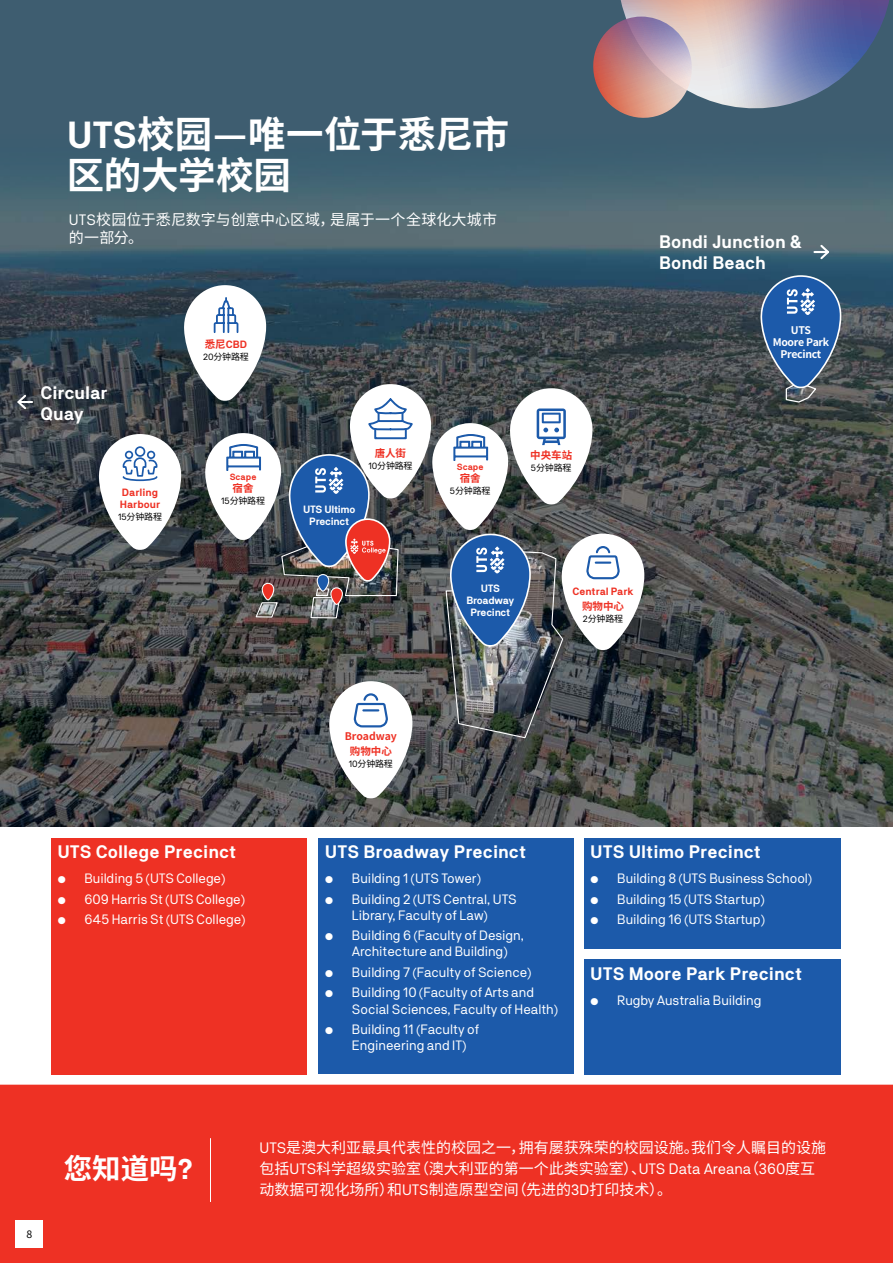
<style>
.page{position:relative;width:893px;height:1263px;background:#fff}
.page>*{position:absolute;margin:0;border:0;box-sizing:border-box;transform-origin:0 0}
.t1{font:700 37.5px/40.5px "Source Han Sans CN";color:#fff}
.t2{font:700 28.5px "Source Han Sans CN";color:#fff}
.t3{font:700 18px/21.6px "NB Akademie Std";color:#fff}
.t4{font:15px/21px "Source Han Sans CN";color:#fff}
.t5{font:13.5px/16.2px "NB Akademie Std";color:#fff}
.t6{font:700 10.5px/12px "NB Akademie Std";letter-spacing:-.03em;color:#fff;text-align:center}
.t7{font:700 10.5px/12px "NB Akademie Std";color:#ee3124}
.t8{font:700 10.5px/15px "Source Han Sans CN";color:#ee3124;text-align:center}
.t9{font:700 10.5px/12px "Source Han Sans CN";letter-spacing:-.03em;color:#fff;text-align:center}
.t10{font:10.5px "Source Han Sans CN";color:#000}
.t11{font:9px "Source Han Sans CN";letter-spacing:-.02em;color:#000}
.t12{font:700 9px "NB Akademie Std";color:#ee3124}
.s1{font-family:"NB Akademie Std"}
.s2{font-family:"Source Han Sans CN"}
</style>
<div class="page">
<img style="left:0;top:205px;width:893px;height:622px">
<div style="left:0;top:1085px;width:893px;height:178px;background:#ee3124"></div>
<hr style="left:210px;top:1138px;width:1px;height:64px;background:#fff">
<svg style="left:760px;top:275px;width:82px;height:128px;background:#3c6493"></svg>
<svg style="left:15px;top:393px;width:17px;height:18px"></svg>
<svg style="left:0;top:838px;width:893px;height:247px"></svg>
<div style="left:319px;top:838px;width:255px;height:235px;background:#1c5aaa"></div>
<div style="left:51px;top:838px;width:255px;height:236px;background:#ee3124"></div>
<div style="left:584px;top:959px;width:256px;height:115px;background:#1c5aaa"></div>
<div style="left:584px;top:838px;width:256px;height:111px;background:#1c5aaa"></div>
<svg style="left:814px;top:243px;width:17px;height:18px"></svg>
<div style="left:0;top:0;width:893px;height:205px;background:#3e5d70"></div>
<svg style="left:593px;top:0;width:296px;height:118px"></svg>
<svg style="left:98px;top:285px;width:546px;height:513px"></svg>
<div style="left:15px;top:1220px;width:28px;height:28px;background:#fff"></div>
<h1 class="t1" style="left:67px;top:115px;width:444px"><span class="s1">UTS</span>校园—唯一位于悉尼市区的大学校园</h1>
<p class="t4" style="left:69px;top:211px;width:430px;line-height:18px"><span class="s1">UTS</span>校园位于悉尼数字与创意中心区域，是属于一个全球化大城市的一部分。</p>
<h3 class="t3" style="left:40px;top:381px;width:69px">Circular<br>Quay</h3>
<p class="t7" style="left:120px;top:487px;width:42px">Darling<br>Harbour</p>
<p class="t11" style="left:118px;top:512px;width:45px"><span class="s1">15</span>分钟路程</p>
<p class="t7" style="left:205px;top:339px;width:44px"><span class="s2">悉尼</span>CBD</p>
<p class="t11" style="left:203px;top:352px;width:47px"><span class="s1">20</span>分钟路程</p>
<p class="t12" style="left:230px;top:472px;width:28px">Scape</p>
<p class="t8" style="left:233px;top:481px;width:22px">宿舍</p>
<p class="t11" style="left:221px;top:496px;width:45px"><span class="s1">15</span>分钟路程</p>
<p class="t8" style="left:375px;top:446px;width:33px">唐人街</p>
<p class="t11" style="left:368px;top:461px;width:46px"><span class="s1">10</span>分钟路程</p>
<p class="t6" style="left:303px;top:503px;width:54px">UTS Ultimo<br>Precinct</p>
<p class="t12" style="left:457px;top:462px;width:28px">Scape</p>
<p class="t8" style="left:460px;top:471px;width:22px">宿舍</p>
<p class="t11" style="left:450px;top:486px;width:42px"><span class="s1">5</span>分钟路程</p>
<p class="t8" style="left:530px;top:448px;width:43px">中央车站</p>
<p class="t11" style="left:531px;top:463px;width:42px"><span class="s1">5</span>分钟路程</p>
<p class="t6" style="left:466px;top:583px;width:50px">UTS<br>Broadway<br>Precinct</p>
<p class="t7" style="left:572px;top:585px;width:63px">Central Park</p>
<p class="t8" style="left:582px;top:599px;width:43px">购物中心</p>
<p class="t11" style="left:583px;top:613px;width:42px"><span class="s1">2</span>分钟路程</p>
<h3 class="t3" style="left:659px;top:231px;width:144px">Bondi Junction &amp;<br>Bondi Beach</h3>
<p class="t9" style="left:773px;top:324px;width:58px">UTS<br>Moore Park<br>Precinct</p>
<h3 class="t3" style="left:57px;top:841px;width:181px">UTS College Precinct</h3>
<p class="t5" style="left:57px;top:870px;width:169px">• Building 5 (UTS College)</p>
<p class="t5" style="left:57px;top:891px;width:189px">• 609 Harris St (UTS College)</p>
<p class="t5" style="left:57px;top:911px;width:190px">• 645 Harris St (UTS College)</p>
<p class="t8" style="left:345px;top:729px;width:54px">Broadway购物中心</p>
<p class="t11" style="left:349px;top:759px;width:46px"><span class="s1">10</span>分钟路程</p>
<h3 class="t3" style="left:325px;top:841px;width:203px">UTS Broadway Precinct</h3>
<p class="t5" style="left:325px;top:870px;width:157px">• Building 1 (UTS Tower)</p>
<p class="t5" style="left:325px;top:891px;width:193px;text-align:center">• Building 2 (UTS Central, UTS<br>Library, Faculty of Law)</p>
<p class="t5" style="left:352px;top:927px;width:174px;text-indent:-27px">• Building 6 (Faculty of Design,<br>Architecture and Building)</p>
<p class="t5" style="left:325px;top:964px;width:208px">• Building 7 (Faculty of Science)</p>
<p class="t5" style="left:352px;top:984px;width:207px;text-indent:-27px">• Building 10 (Faculty of Arts and<br>Social Sciences, Faculty of Health)</p>
<p class="t5" style="left:352px;top:1021px;width:129px;text-indent:-27px">• Building 11 (Faculty of<br>Engineering and IT)</p>
<h3 class="t3" style="left:590px;top:841px;width:172px">UTS Ultimo Precinct</h3>
<p class="t5" style="left:590px;top:870px;width:223px">• Building 8 (UTS Business School)</p>
<p class="t5" style="left:590px;top:891px;width:176px">• Building 15 (UTS Startup)</p>
<p class="t5" style="left:590px;top:911px;width:176px">• Building 16 (UTS Startup)</p>
<h3 class="t3" style="left:590px;top:963px;width:213px">UTS Moore Park Precinct</h3>
<p class="t5" style="left:590px;top:992px;width:173px">• Rugby Australia Building</p>
<p class="t10" style="left:27px;top:1228px;width:7px">8</p>
<h2 class="t2" style="left:64px;top:1152px;width:130px">您知道吗<span class="s1">?</span></h2>
<p class="t4" style="left:260px;top:1137px;width:568px"><span class="s1">UTS</span>是澳大利亚最具代表性的校园之一，拥有屡获殊荣的校园设施。我们令人瞩目的设施包括<span class="s1">UTS</span>科学超级实验室（澳大利亚的第一个此类实验室）、<span class="s1">UTS Data Areana</span>（<span class="s1">360</span>度互动数据可视化场所）和<span class="s1">UTS</span>制造原型空间（先进的<span class="s1">3D</span>打印技术）。</p>
</div>
